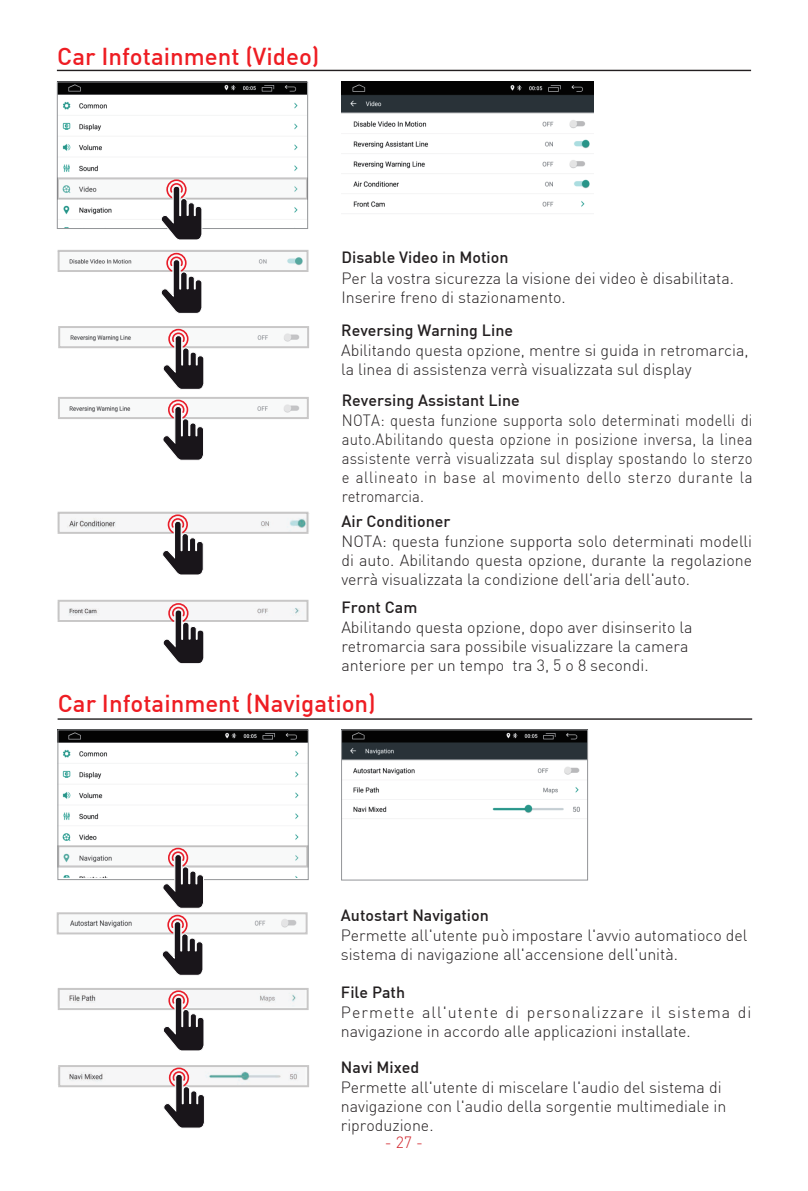
<style>
.page{position:relative;width:808px;height:1191px;background:#fff}
.page>*{position:absolute;margin:0;border:0;box-sizing:border-box;transform-origin:0 0}
.t1{font:500 24px "DIN";color:#ee1d23}
.t2{font:300 16px/19.2px "DIN";color:#231f20}
.t3{font:300 16px/19.2px "DIN";color:#231f20;text-align:justify;scale:.93 1}
.t4{font:500 16px "DIN";color:#231f20}
.t5{font:300 16px "DIN";color:#d1232a}
</style>
<div class="page">
<img style="left:59px;top:84px;width:247px;height:131px">
<div style="left:57px;top:82px;width:251px;height:147px;border:1px solid #939598"></div>
<svg style="left:57px;top:177px;width:251px;height:23px"></svg>
<svg style="left:160px;top:179px;width:43px;height:61px"></svg>
<svg style="left:58px;top:250px;width:250px;height:22px"></svg>
<svg style="left:58px;top:397px;width:251px;height:22px"></svg>
<svg style="left:58px;top:600px;width:250px;height:22px;fill:#f6f6f7"></svg>
<svg style="left:160px;top:252px;width:43px;height:62px"></svg>
<svg style="left:162px;top:399px;width:42px;height:62px"></svg>
<svg style="left:162px;top:602px;width:43px;height:62px"></svg>
<img style="left:60px;top:731px;width:246px;height:146px">
<div style="left:58px;top:729px;width:250px;height:151px;border:1px solid #939598"></div>
<hr style="left:58px;top:718px;width:694px;height:2px;background:#231f20">
<img style="left:343px;top:731px;width:243px;height:82px">
<div style="left:341px;top:729px;width:247px;height:151px;border:1px solid #939598"></div>
<svg style="left:57px;top:912px;width:251px;height:22px"></svg>
<svg style="left:58px;top:988px;width:251px;height:22px;fill:#f6f6f7"></svg>
<svg style="left:162px;top:989px;width:43px;height:62px"></svg>
<svg style="left:58px;top:1065px;width:251px;height:22px;fill:#f5f5f5"></svg>
<svg style="left:163px;top:1066px;width:42px;height:62px"></svg>
<svg style="left:57px;top:845px;width:251px;height:22px"></svg>
<svg style="left:161px;top:847px;width:43px;height:129px"></svg>
<img style="left:341px;top:82px;width:252px;height:125px">
<svg style="left:58px;top:326px;width:251px;height:22px"></svg>
<svg style="left:162px;top:328px;width:43px;height:62px"></svg>
<svg style="left:58px;top:512px;width:250px;height:22px;fill:#f6f6f7"></svg>
<svg style="left:162px;top:513px;width:42px;height:62px"></svg>
<hr style="left:57px;top:70px;width:694px;height:1px;background:#231f20">
<h1 class="t1" style="left:57px;top:41px;width:264px">Car Infotainment (Video)</h1>
<p class="t4" style="left:341px;top:247px;width:168px">Disable Video in Motion</p>
<p class="t2" style="left:341px;top:268px;width:394px">Per la vostra sicurezza la visione dei video è disabilitata.<br>Inserire freno di stazionamento.</p>
<p class="t4" style="left:341px;top:320px;width:173px">Reversing Warning Line</p>
<p class="t2" style="left:341px;top:340px;width:409px">Abilitando questa opzione, mentre si guida in retromarcia, la linea di assistenza verrà visualizzata sul display</p>
<p class="t4" style="left:342px;top:389px;width:179px">Reversing Assistant Line</p>
<p class="t3" style="left:342px;top:410px;width:443px">NOTA: questa funzione supporta solo determinati modelli di auto.Abilitando questa opzione in posizione inversa, la linea assistente verrà visualizzata sul display spostando lo sterzo e allineato in base al movimento dello sterzo durante la retromarcia.</p>
<p class="t4" style="left:341px;top:511px;width:110px">Air Conditioner</p>
<p class="t2" style="left:341px;top:531px;width:412px;text-align:justify">NOTA: questa funzione supporta solo determinati modelli di auto. Abilitando questa opzione, durante la regolazione verrà visualizzata la condizione dell'aria dell'auto.</p>
<p class="t4" style="left:341px;top:596px;width:77px">Front Cam</p>
<p class="t2" style="left:341px;top:617px;width:353px">Abilitando questa opzione, dopo aver disinserito la retromarcia sara possibile visualizzare la camera anteriore per un tempo tra 3, 5 o 8 secondi.</p>
<h1 class="t1" style="left:58px;top:688px;width:319px">Car Infotainment (Navigation)</h1>
<p class="t4" style="left:341px;top:905px;width:149px">Autostart Navigation</p>
<p class="t2" style="left:341px;top:925px;width:408px">Permette all'utente può impostare l'avvio automatioco del sistema di navigazione all'accensione dell'unità.</p>
<p class="t4" style="left:341px;top:982px;width:66px">File Path</p>
<p class="t2" style="left:341px;top:1002px;width:412px">Permette all'utente di personalizzare il sistema di navigazione in accordo alle applicazioni installate.</p>
<p class="t4" style="left:341px;top:1056px;width:80px">Navi Mixed</p>
<p class="t2" style="left:341px;top:1077px;width:387px">Permette all'utente di miscelare l'audio del sistema di navigazione con l'audio della sorgentie multimediale in riproduzione.</p>
<p class="t5" style="left:385px;top:1132px;width:40px">- 27 -</p>
</div>
